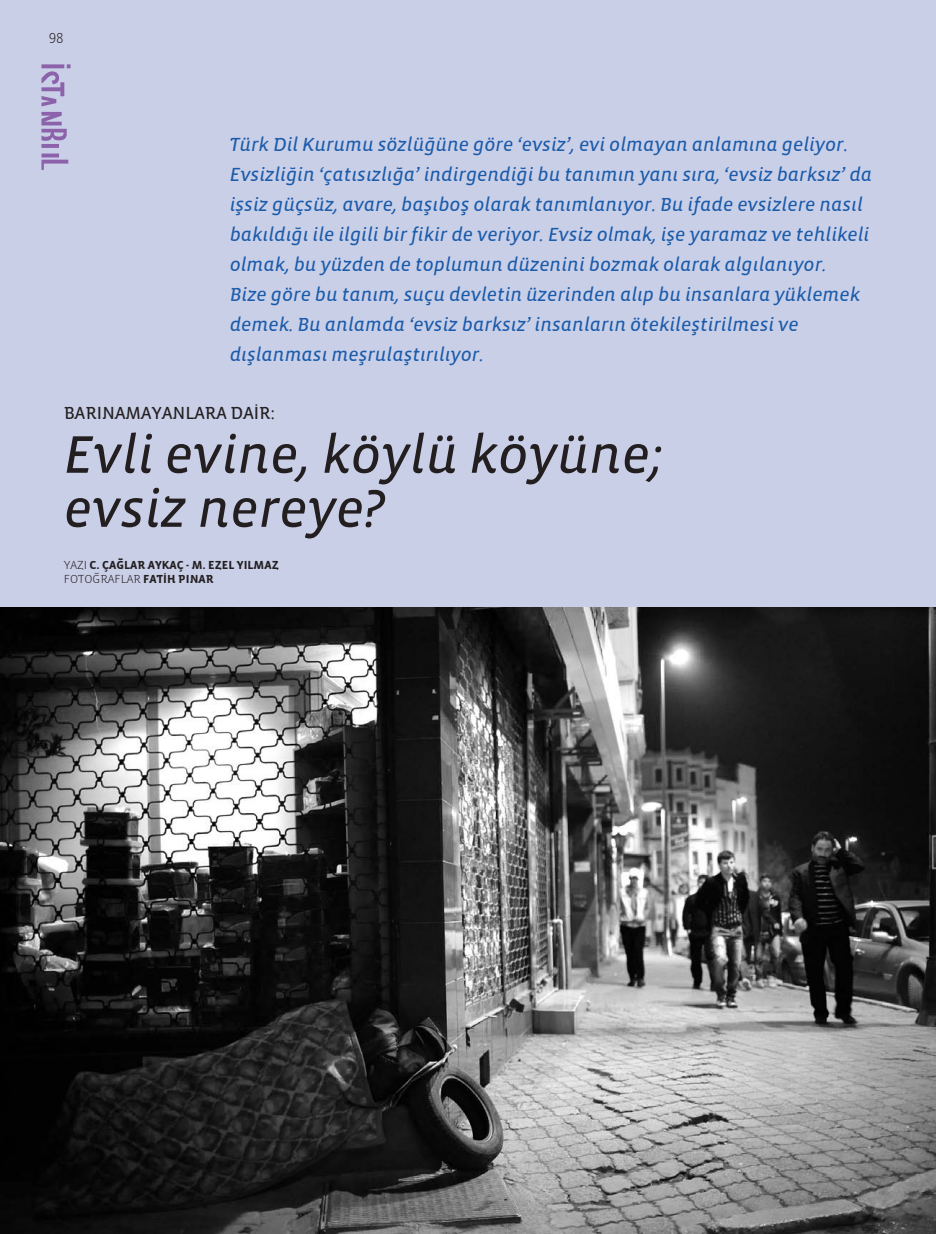
<style>
.page{position:relative;width:936px;height:1234px;background:#fff}
.page>*{position:absolute;margin:0;border:0;box-sizing:border-box;transform-origin:0 0}
.t1{font:italic 54px/54px "Vista Sans Alt MYRA Normal";color:#231f20}
.t2{font:italic 19.5px/30px "Vista Sans Alt MYRA Normal";color:#1a5baa}
.t3{font:18px "Vista Sans Alt MYRA Normal";color:#231f20}
.t4{font:15px "Vista Sans Alt MYRA Light";color:#231f20}
.t5{font:12px "Vista Sans Alt MYRA Bold";color:#231f20}
.t6{font:12px "Vista Sans Alt MYRA Light";color:#231f20}
.s1{font-family:"Vista Sans Alt MYRA Light"}
.s2{font-family:"Vista Sans Alt MYRA Bold"}
</style>
<div class="page">
<div style="left:0;top:0;width:935px;height:1233px;background:#cacfe8"></div>
<svg style="left:41px;top:64px;width:29px;height:106px"></svg>
<img style="left:0;top:608px;width:935px;height:625px">
<p class="t4" style="left:49px;top:30px;width:16px">98</p>
<p class="t2" style="left:230px;top:130px;width:644px">Türk Dil Kurumu sözlüğüne göre ‘evsiz’, evi olmayan anlamına geliyor.<br>Evsizliğin ‘çatısızlığa’ indirgendiği bu tanımın yanı sıra, ‘evsiz barksız’ da işsiz güçsüz, avare, başıboş olarak tanımlanıyor. Bu ifade evsizlere nasıl bakıldığı ile ilgili bir fikir de veriyor. Evsiz olmak, işe yaramaz ve tehlikeli olmak, bu yüzden de toplumun düzenini bozmak olarak algılanıyor.<br>Bize göre bu tanım, suçu devletin üzerinden alıp bu insanlara yüklemek demek. Bu anlamda ‘evsiz barksız’ insanların ötekileştirilmesi ve dışlanması meşrulaştırılıyor.</p>
<p class="t3" style="left:64px;top:403px;width:212px">BARINAMAYANLARA DAİR:</p>
<p class="t1" style="left:64px;top:428px;width:599px">Evli evine, köylü köyüne; evsiz nereye?</p>
<p class="t5" style="left:64px;top:558px;width:216px"><span class="s1">YAZI</span> C. ÇAĞLAR AYKAÇ - M. EZEL YILMAZ</p>
<p class="t6" style="left:64px;top:572px;width:151px">FOTOĞRAFLAR <span class="s2">FATİH PINAR</span></p>
</div>
